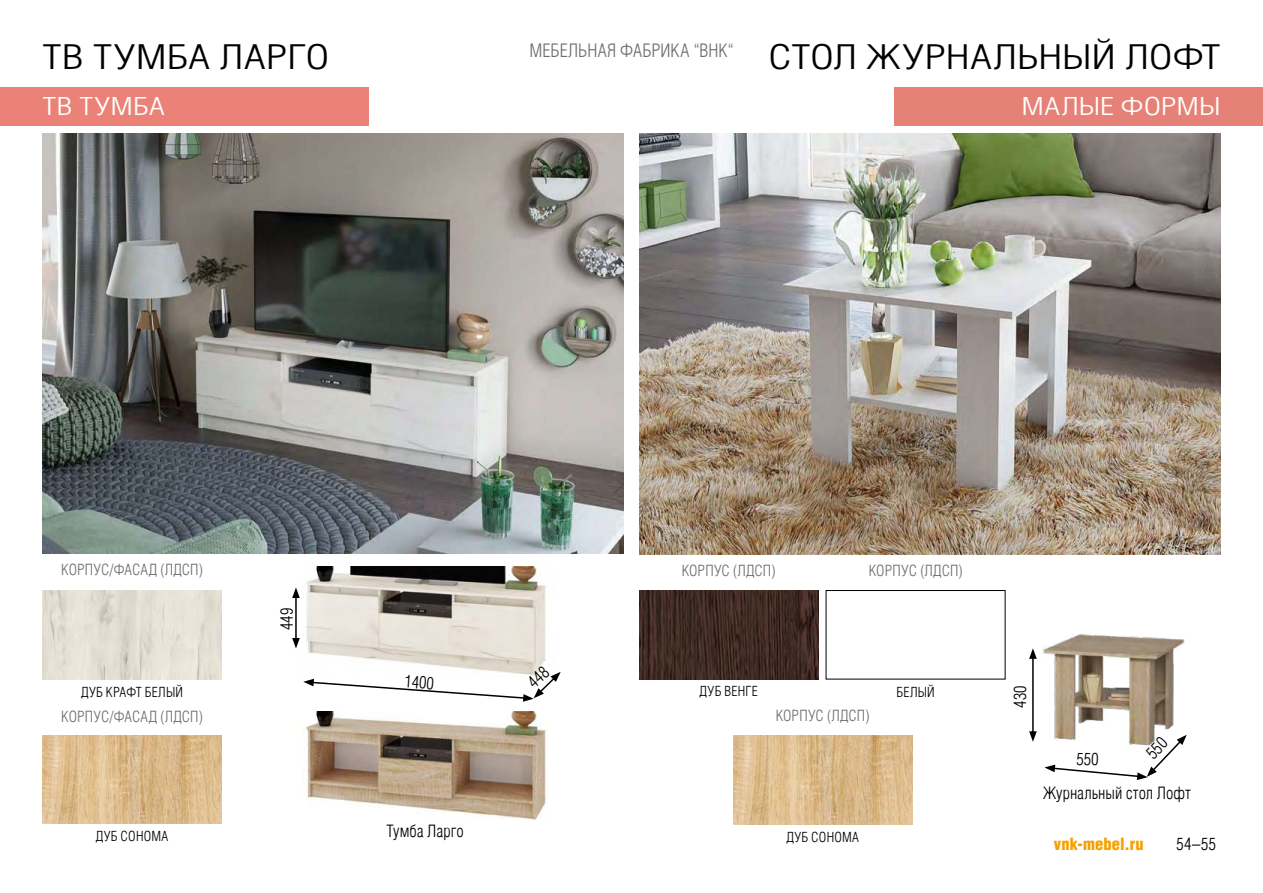
<style>
.page{position:relative;width:1263px;height:893px;background:#fff}
.page>*{position:absolute;margin:0;border:0;box-sizing:border-box;transform-origin:0 0}
.t1{font:300 condensed 33px "AG Letterica";color:#000;scale:1.3 1}
.t2{font:300 condensed 24px "AG Letterica";letter-spacing:.01em;color:#fff;scale:1.3 1}
.t3{font:300 condensed 18px "AG Letterica";letter-spacing:.005em;color:#706f6f}
.t4{font:300 condensed 16.5px "AG Letterica";letter-spacing:.005em;color:#000}
.t5{font:300 condensed 16.5px "AG Letterica";letter-spacing:.01em;color:#f6a000}
.t6{font:300 condensed 15px "AG Letterica";letter-spacing:.005em;color:#706f6f}
.t7{font:300 condensed 13.5px "AG Letterica";letter-spacing:.02em;color:#000}
</style>
<div class="page">
<img style="left:43px;top:591px;width:179px;height:88px">
<img style="left:639px;top:134px;width:581px;height:421px">
<img style="left:1042px;top:634px;width:145px;height:101px">
<hr style="left:1032px;top:656px;width:2px;height:78px;background:#000">
<svg style="left:1029px;top:648px;width:8px;height:11px"></svg>
<svg style="left:1029px;top:731px;width:8px;height:11px"></svg>
<img style="left:43px;top:134px;width:581px;height:420px">
<div style="left:0;top:87px;width:369px;height:38px;background:#eb8277"></div>
<img style="left:43px;top:735px;width:179px;height:89px">
<img style="left:302px;top:711px;width:246px;height:109px">
<img style="left:306px;top:567px;width:240px;height:98px">
<hr style="left:295px;top:596px;width:2px;height:44px;background:#000">
<svg style="left:292px;top:587px;width:8px;height:11px"></svg>
<svg style="left:292px;top:638px;width:8px;height:10px"></svg>
<img style="left:639px;top:590px;width:179px;height:89px">
<div style="left:826px;top:590px;width:179px;height:89px;border:1px solid #000"></div>
<img style="left:733px;top:736px;width:179px;height:88px">
<div style="left:894px;top:87px;width:369px;height:38px;background:#e68177"></div>
<svg style="left:1044px;top:735px;width:143px;height:45px"></svg>
<svg style="left:303px;top:665px;width:258px;height:37px"></svg>
<h1 class="t1" style="left:43px;top:38px;width:222px">ТВ ТУМБА ЛАРГО</h1>
<h1 class="t1" style="left:768px;top:38px;width:349px">СТОЛ ЖУРНАЛЬНЫЙ ЛОФТ</h1>
<h2 class="t2" style="left:43px;top:92px;width:95px">ТВ ТУМБА</h2>
<p class="t3" style="left:529px;top:40px;width:206px">МЕБЕЛЬНАЯ ФАБРИКА “ВНК“</p>
<h2 class="t2" style="left:1022px;top:92px;width:154px">МАЛЫЕ ФОРМЫ</h2>
<p class="t6" style="left:61px;top:561px;width:143px">КОРПУС/ФАСАД (ЛДСП)</p>
<p class="t7" style="left:81px;top:684px;width:103px">ДУБ КРАФТ БЕЛЫЙ</p>
<p class="t6" style="left:61px;top:708px;width:143px">КОРПУС/ФАСАД (ЛДСП)</p>
<p class="t4" style="left:277px;top:630px;width:23px;rotate:-90deg">449</p>
<p class="t4" style="left:405px;top:672px;width:31px;rotate:4deg">1400</p>
<p class="t7" style="left:96px;top:828px;width:74px">ДУБ СОНОМА</p>
<p class="t4" style="left:386px;top:821px;width:79px">Тумба Ларго</p>
<p class="t6" style="left:682px;top:562px;width:95px">КОРПУС (ЛДСП)</p>
<p class="t7" style="left:700px;top:683px;width:60px">ДУБ ВЕНГЕ</p>
<p class="t6" style="left:869px;top:562px;width:95px">КОРПУС (ЛДСП)</p>
<p class="t7" style="left:896px;top:684px;width:40px">БЕЛЫЙ</p>
<p class="t6" style="left:776px;top:707px;width:95px">КОРПУС (ЛДСП)</p>
<p class="t7" style="left:786px;top:829px;width:74px">ДУБ СОНОМА</p>
<p class="t4" style="left:1011px;top:707px;width:23px;rotate:-90deg">430</p>
<p class="t4" style="left:1043px;top:784px;width:149px">Журнальный стол Лофт</p>
<p class="t5" style="left:1054px;top:834px;width:91px">vnk-mebel.ru</p>
<p class="t4" style="left:1176px;top:835px;width:41px">54–55</p>
</div>
